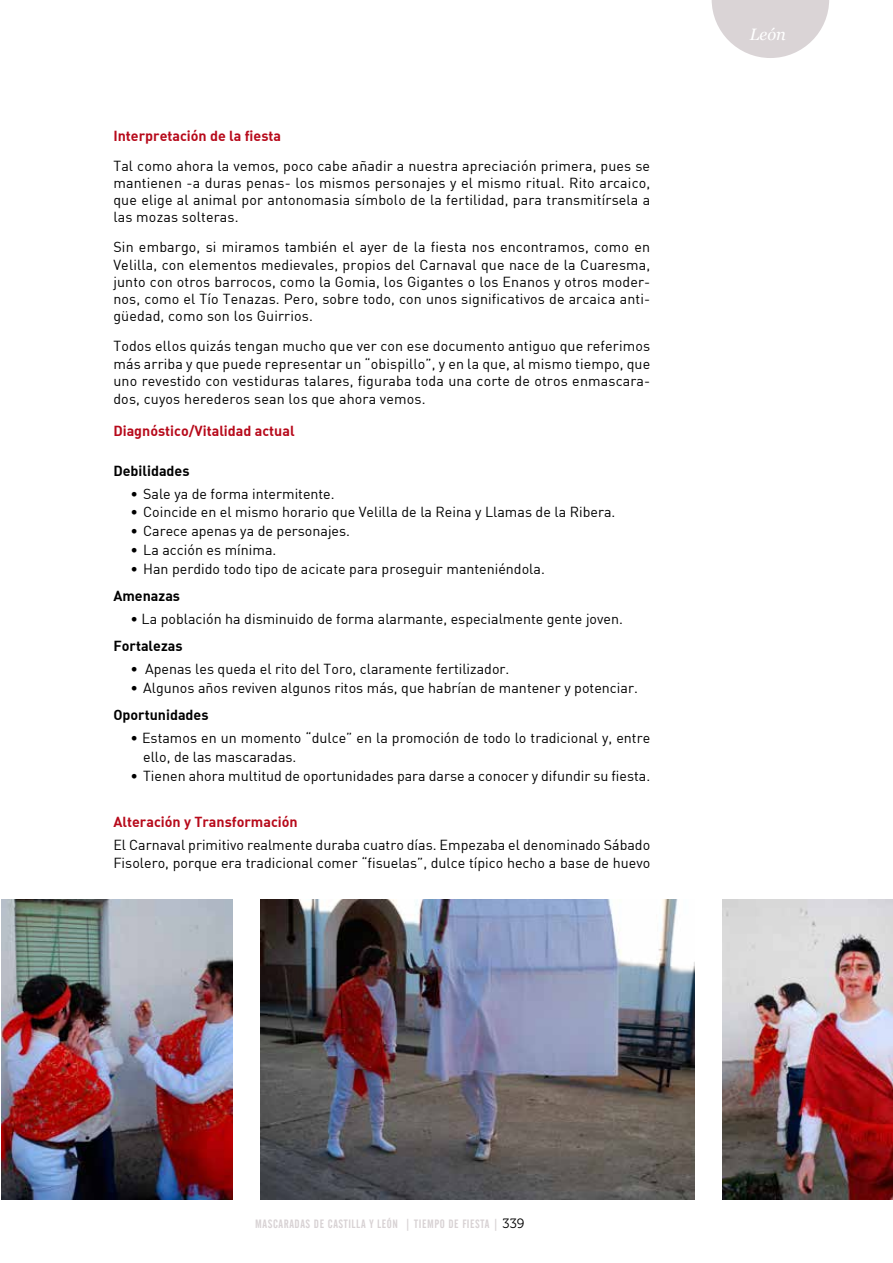
<style>
.page{position:relative;width:893px;height:1263px;background:#fff}
.page>*{position:absolute;margin:0;border:0;box-sizing:border-box;transform-origin:0 0}
.t1{font:italic 16.5px "Georgia";color:#fff}
.t2{font:14.25px/17.2px "DIN";color:#000;text-align:justify}
.t3{font:14.25px "DIN Bold Alternate";color:#b70a1b}
.t4{font:14.25px "DIN Bold Alternate";color:#000}
.t5{font:12px "Alternate Gothic No 2 BT";letter-spacing:.05em;color:#d8d2d4}
.s1{font-family:"Museo 300";font-size:13.5px;color:#000}
</style>
<div class="page">
<svg style="left:712px;top:0;width:117px;height:58px"></svg>
<img style="left:1px;top:899px;width:231px;height:300px">
<img style="left:261px;top:899px;width:433px;height:300px">
<img style="left:722px;top:899px;width:171px;height:300px">
<p class="t3" style="left:113px;top:126px;width:169px">Interpretación de la fiesta</p>
<p class="t2" style="left:113px;top:157px;width:538px">Tal como ahora la vemos, poco cabe añadir a nuestra apreciación primera, pues se mantienen -a duras penas- los mismos personajes y el mismo ritual. Rito arcaico, que elige al animal por antonomasia símbolo de la fertilidad, para transmitírsela a las mozas solteras.</p>
<p class="t2" style="left:113px;top:238px;width:538px">Sin embargo, si miramos también el ayer de la fiesta nos encontramos, como en Velilla, con elementos medievales, propios del Carnaval que nace de la Cuaresma, junto con otros barrocos, como la Gomia, los Gigantes o los Enanos y otros moder&shy;nos, como el Tío Tenazas. Pero, sobre todo, con unos significativos de arcaica anti&shy;güedad, como son los Guirrios.</p>
<p class="t2" style="left:113px;top:337px;width:538px">Todos ellos quizás tengan mucho que ver con ese documento antiguo que referimos más arriba y que puede representar un “obispillo”, y en la que, al mismo tiempo, que uno revestido con vestiduras talares, figuraba toda una corte de otros enmascara&shy;dos, cuyos herederos sean los que ahora vemos.</p>
<p class="t3" style="left:113px;top:421px;width:183px">Diagnóstico/Vitalidad actual</p>
<p class="t4" style="left:113px;top:461px;width:78px">Debilidades</p>
<p class="t2" style="left:130px;top:484px;width:206px">• Sale ya de forma intermitente.</p>
<p class="t2" style="left:130px;top:503px;width:486px">• Coincide en el mismo horario que Velilla de la Reina y Llamas de la Ribera.</p>
<p class="t2" style="left:130px;top:522px;width:221px">• Carece apenas ya de personajes.</p>
<p class="t2" style="left:130px;top:541px;width:147px">• La acción es mínima.</p>
<p class="t2" style="left:130px;top:559px;width:416px">• Han perdido todo tipo de acicate para proseguir manteniéndola.</p>
<p class="t4" style="left:113px;top:586px;width:68px">Amenazas</p>
<p class="t2" style="left:130px;top:610px;width:494px">• La población ha disminuido de forma alarmante, especialmente gente joven.</p>
<p class="t4" style="left:113px;top:637px;width:71px">Fortalezas</p>
<p class="t2" style="left:130px;top:660px;width:380px">• Apenas les queda el rito del Toro, claramente fertilizador.</p>
<p class="t2" style="left:130px;top:679px;width:509px">• Algunos años reviven algunos ritos más, que habrían de mantener y potenciar.</p>
<p class="t4" style="left:113px;top:706px;width:97px">Oportunidades</p>
<p class="t2" style="left:143px;top:728px;width:509px;line-height:18.8px;text-indent:-13px">• Estamos en un momento “dulce” en la promoción de todo lo tradicional y, entre ello, de las mascaradas.</p>
<p class="t2" style="left:130px;top:766px;width:521px">• Tienen ahora multitud de oportunidades para darse a conocer y difundir su fiesta.</p>
<p class="t3" style="left:113px;top:812px;width:186px">Alteración y Transformación</p>
<p class="t2" style="left:113px;top:835px;width:538px;line-height:18.8px">El Carnaval primitivo realmente duraba cuatro días. Empezaba el denominado Sábado<br>Fisolero, porque era tradicional comer “fisuelas”, dulce típico hecho a base de huevo</p>
<p class="t1" style="left:750px;top:22px;width:38px">León</p>
<p class="t5" style="left:255px;top:1217px;width:271px">MASCARADAS DE CASTILLA Y LEÓN | TIEMPO DE FIESTA | <span class="s1">339</span></p>
</div>
